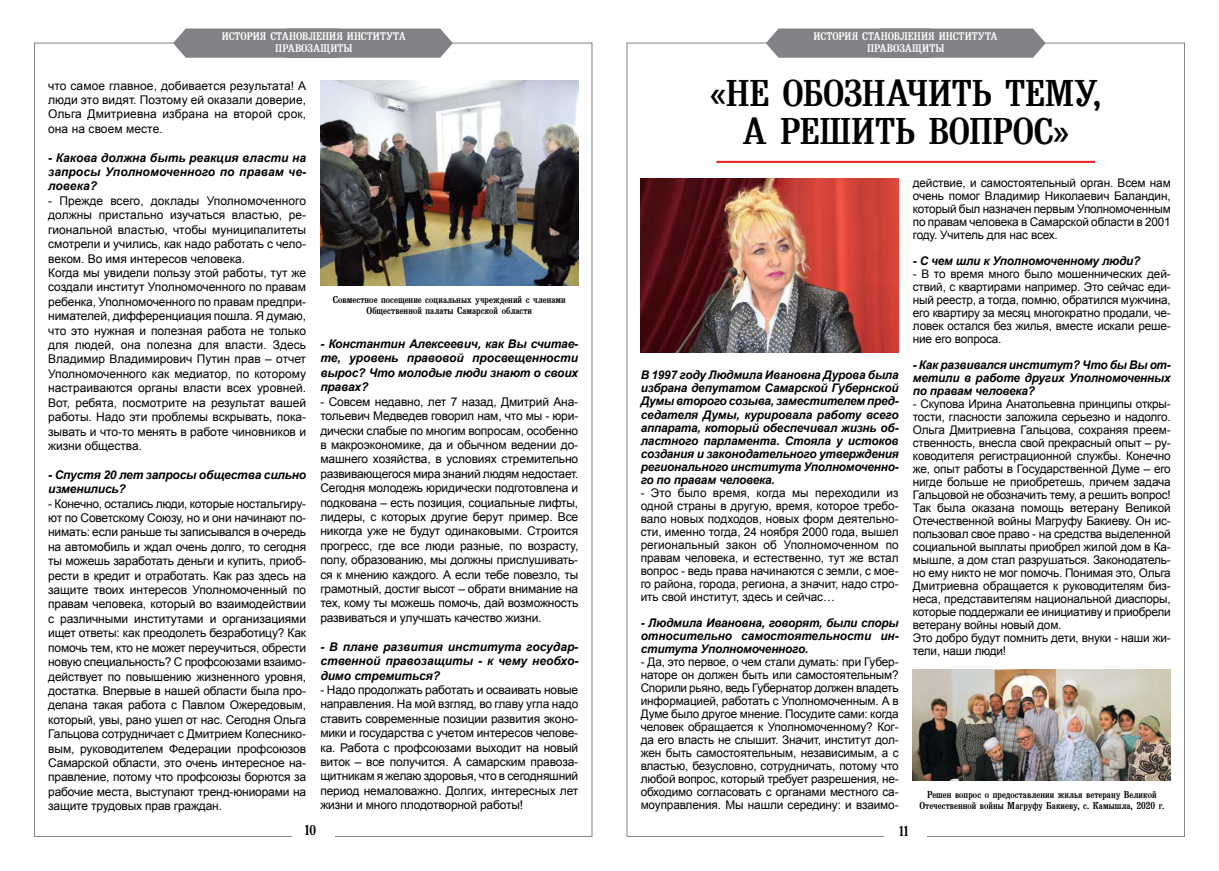
<style>
.page{position:relative;width:1219px;height:871px;background:#fff}
.page>*{position:absolute;margin:0;border:0;box-sizing:border-box;transform-origin:0 0}
.t1{font:37px/38px "Bruskovaya Plain";letter-spacing:-.005em;color:#000}
.t2{font:14px "Bruskovaya Plain";color:#000}
.t3{font:12px/14.4px "Arial";letter-spacing:-.005em;color:#000;text-align:justify}
.t4{font:italic 700 12px/14.4px "Arial";letter-spacing:-.005em;color:#000;text-align:justify}
.t5{font:11.9px/13px "Arial";letter-spacing:-.015em;color:#000;text-align:justify}
.t6{font:italic 700 11.9px/13px "Arial";letter-spacing:-.015em;color:#000;text-align:justify}
.t7{font:11px "Bruskovaya Plain";color:#fff}
.t8{font:10px/11px "Bruskovaya Plain";letter-spacing:.005em;color:#000;text-align:center}
</style>
<div class="page">
<svg style="left:173px;top:28px;width:280px;height:30px;background:#888a8d"></svg>
<svg style="left:766px;top:28px;width:280px;height:30px;background:#888a8d"></svg>
<img style="left:320px;top:81px;width:258px;height:204px">
<hr style="left:716px;top:161px;width:379px;height:2px;background:#ed1c24">
<img style="left:641px;top:178px;width:258px;height:174px">
<img style="left:913px;top:669px;width:258px;height:111px">
<p class="t7" style="left:222px;top:31px;width:68px">ИСТОРИЯ СТАНО</p>
<p class="t7" style="left:302px;top:31px;width:15px">ВЛЕНИ</p>
<p class="t7" style="left:336px;top:31px;width:71px">Я ИНСТИТУТА</p>
<p class="t7" style="left:275px;top:43px;width:47px">ПРАВОЗАЩИ</p>
<p class="t7" style="left:338px;top:43px;width:16px">ТЫ</p>
<p class="t3" style="left:48px;top:78px;width:260px">что самое главное, добивается результата! А люди это видят. Поэтому ей оказали доверие, Ольга Дмитриевна избрана на второй срок, она на своем месте.</p>
<p class="t4" style="left:48px;top:150px;width:259px">- Какова должна быть реакция власти на запросы Уполномоченного по правам че&shy;ловека?</p>
<p class="t3" style="left:48px;top:193px;width:259px;text-align:left">- Прежде всего, доклады Уполномоченного должны пристально изучаться властью, ре&shy;гиональной властью, чтобы муниципалитеты смотрели и учились, как надо работать с чело&shy;веком. Во имя интересов человека.<br>Когда мы увидели пользу этой работы, тут же создали институт Уполномоченного по правам ребенка, Уполномоченного по правам предпри&shy;нимателей, дифференциация пошла. Я думаю, что это нужная и полезная работа не только для людей, она полезна для власти. Здесь Владимир Владимирович Путин прав – отчет Уполномоченного как медиатор, по которому настраиваются органы власти всех уровней.<br>Вот, ребята, посмотрите на результат вашей работы. Надо эти проблемы вскрывать, пока&shy;зывать и что-то менять в работе чиновников и жизни общества.</p>
<p class="t4" style="left:48px;top:467px;width:259px">- Спустя 20 лет запросы общества сильно изменились?</p>
<p class="t3" style="left:48px;top:496px;width:259px">- Конечно, остались люди, которые ностальгиру&shy;ют по Советскому Союзу, но и они начинают по&shy;нимать: если раньше ты записывался в очередь на автомобиль и ждал очень долго, то сегодня ты можешь заработать деньги и купить, приоб&shy;рести в кредит и отработать. Как раз здесь на защите твоих интересов Уполномоченный по правам человека, который во взаимодействии с различными институтами и организациями ищет ответы: как преодолеть безработицу? Как помочь тем, кто не может переучиться, обрести новую специальность? С профсоюзами взаимо&shy;действует по повышению жизненного уровня, достатка. Впервые в нашей области была про&shy;делана такая работа с Павлом Ожередовым, который, увы, рано ушел от нас. Сегодня Ольга Гальцова сотрудничает с Дмитрием Колеснико&shy;вым, руководителем Федерации профсоюзов Самарской области, это очень интересное на&shy;правление, потому что профсоюзы борются за рабочие места, выступают тренд-юниорами на защите трудовых прав граждан.</p>
<p class="t8" style="left:333px;top:294px;width:234px">Совместное посещение социальных учреждений с членами<br>Общественной палаты Самарской области</p>
<p class="t4" style="left:320px;top:337px;width:259px">- Константин Алексеевич, как Вы считае&shy;те, уровень правовой просвещенности вырос? Что молодые люди знают о своих правах?</p>
<p class="t3" style="left:320px;top:394px;width:259px">- Совсем недавно, лет 7 назад, Дмитрий Ана&shy;тольевич Медведев говорил нам, что мы - юри&shy;дически слабые по многим вопросам, особенно в макроэкономике, да и обычном ведении до&shy;машнего хозяйства, в условиях стремительно развивающегося мира знаний людям недостает.<br>Сегодня молодежь юридически подготовлена и подкована – есть позиция, социальные лифты, лидеры, с которых другие берут пример. Все никогда уже не будут одинаковыми. Строится прогресс, где все люди разные, по возрасту, полу, образованию, мы должны прислушивать&shy;ся к мнению каждого. А если тебе повезло, ты грамотный, достиг высот – обрати внимание на тех, кому ты можешь помочь, дай возможность развиваться и улучшать качество жизни.</p>
<p class="t4" style="left:320px;top:639px;width:260px">- В плане развития института государ&shy;ственной правозащиты - к чему необхо&shy;димо стремиться?</p>
<p class="t3" style="left:320px;top:682px;width:259px">- Надо продолжать работать и осваивать новые направления. На мой взгляд, во главу угла надо ставить современные позиции развития эконо&shy;мики и государства с учетом интересов челове&shy;ка. Работа с профсоюзами выходит на новый виток – все получится. А самарским правоза&shy;щитникам я желаю здоровья, что в сегодняшний период немаловажно. Долгих, интересных лет жизни и много плодотворной работы!</p>
<p class="t7" style="left:814px;top:31px;width:68px">ИСТОРИЯ СТАНО</p>
<p class="t7" style="left:894px;top:31px;width:15px">ВЛЕНИ</p>
<p class="t7" style="left:928px;top:31px;width:71px">Я ИНСТИТУТА</p>
<p class="t7" style="left:867px;top:43px;width:47px">ПРАВОЗАЩИ</p>
<p class="t7" style="left:929px;top:43px;width:16px">ТЫ</p>
<h1 class="t1" style="left:710px;top:75px;width:175px">«НЕ ОБОЗНАЧИ</h1>
<h1 class="t1" style="left:742px;top:75px;width:360px;text-indent:209px">ТЬ ТЕМУ,<br>А РЕШИТЬ ВОПРО</h1>
<h1 class="t1" style="left:1034px;top:113px;width:37px">С»</h1>
<p class="t6" style="left:641px;top:369px;width:260px">В 1997 году Людмила Ивановна Дурова была избрана депутатом Самарской Губернской Думы второго созыва, заместителем пред&shy;седателя Думы, курировала работу всего аппарата, который обеспечивал жизнь об&shy;ластного парламента. Cтояла у истоков создания и законодательного утверждения регионального института Уполномоченно&shy;го по правам человека.</p>
<p class="t5" style="left:641px;top:486px;width:259px">- Это было время, когда мы переходили из одной страны в другую, время, которое требо&shy;вало новых подходов, новых форм деятельно&shy;сти, именно тогда, 24 ноября 2000 года, вышел региональный закон об Уполномоченном по правам человека, и естественно, тут же встал вопрос - ведь права начинаются с земли, с мое&shy;го района, города, региона, а значит, надо стро&shy;ить свой институт, здесь и сейчас…</p>
<p class="t6" style="left:641px;top:616px;width:260px">- Людмила Ивановна, говорят, были споры относительно самостоятельности ин&shy;ститута Уполномоченного.</p>
<p class="t5" style="left:641px;top:654px;width:259px">- Да, это первое, о чем стали думать: при Губер&shy;наторе он должен быть или самостоятельным?<br>Спорили рьяно, ведь Губернатор должен владеть информацией, работать с Уполномоченным. А в Думе было другое мнение. Посудите сами: когда человек обращается к Уполномоченному? Ког&shy;да его власть не слышит. Значит, институт дол&shy;жен быть самостоятельным, независимым, а с властью, безусловно, сотрудничать, потому что любой вопрос, который требует разрешения, не&shy;обходимо согласовать с органами местного са&shy;моуправления. Мы нашли середину: и взаимо-</p>
<p class="t5" style="left:913px;top:176px;width:260px">действие, и самостоятельный орган. Всем нам очень помог Владимир Николаевич Баландин, который был назначен первым Уполномоченным по правам человека в Самарской области в 2001 году. Учитель для нас всех.</p>
<p class="t6" style="left:913px;top:254px;width:229px">- С чем шли к Уполномоченному люди?</p>
<p class="t5" style="left:913px;top:267px;width:259px">- В то время много было мошеннических дей&shy;ствий, с квартирами например. Это сейчас еди&shy;ный реестр, а тогда, помню, обратился мужчина, его квартиру за месяц многократно продали, че&shy;ловек остался без жилья, вместе искали реше&shy;ние его вопроса.</p>
<p class="t6" style="left:913px;top:358px;width:260px">- Как развивался институт? Что бы Вы от&shy;метили в работе других Уполномоченных по правам человека?</p>
<p class="t5" style="left:913px;top:397px;width:260px;text-align:left">- Скупова Ирина Анатольевна принципы откры&shy;тости, гласности заложила серьезно и надолго.<br>Ольга Дмитриевна Гальцова, сохраняя преем&shy;ственность, внесла свой прекрасный опыт – ру&shy;ководителя регистрационной службы. Конечно же, опыт работы в Государственной Думе – его нигде больше не приобретешь, причем задача Гальцовой не обозначить тему, а решить вопрос!<br>Так была оказана помощь ветерану Великой Отечественной войны Магруфу Бакиеву. Он ис&shy;пользовал свое право - на средства выделенной социальной выплаты приобрел жилой дом в Ка&shy;мышле, а дом стал разрушаться. Законодатель&shy;но ему никто не мог помочь. Понимая это, Ольга Дмитриевна обращается к руководителям биз&shy;неса, представителям национальной диаспоры, которые поддержали ее инициативу и приобрели ветерану войны новый дом.<br>Это добро будут помнить дети, внуки - наши жи&shy;тели, наши люди!</p>
<p class="t8" style="left:919px;top:788px;width:246px">Решен вопрос о предоставлении жилья ветерану Великой<br>Отечественной войны Магруфу Бакиеву, с. Камышла, 2020 г.</p>
<p class="t2" style="left:305px;top:822px;width:13px">10</p>
<p class="t2" style="left:899px;top:823px;width:11px">11</p>
</div>
